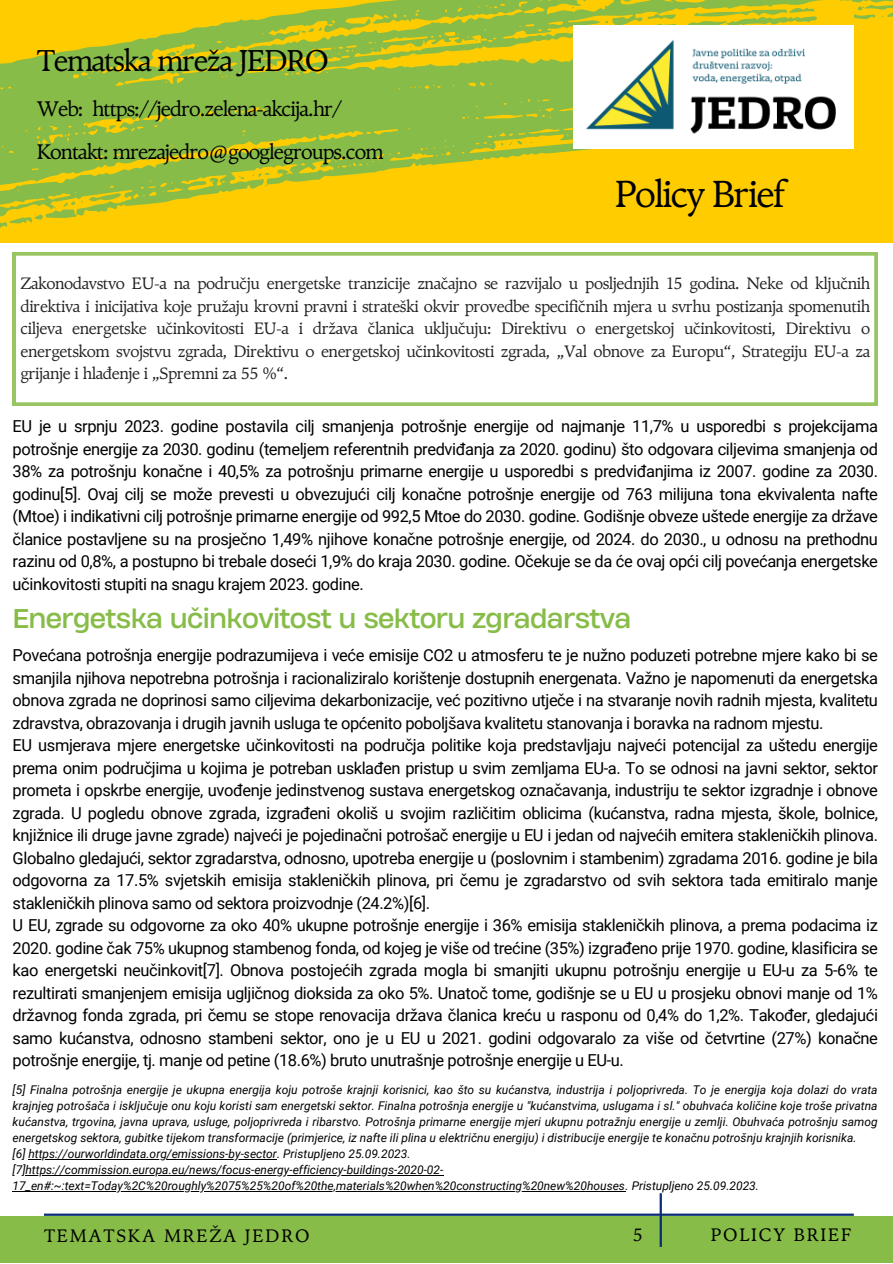
<style>
.page{position:relative;width:893px;height:1264px;background:#fff}
.page>*{position:absolute;margin:0;border:0;box-sizing:border-box;transform-origin:0 0}
.t1{font:37.5px "TY Serif";letter-spacing:-.045em;color:#000}
.t2{font:30px "TY Serif";letter-spacing:-.045em;color:#000}
.t3{font:25.5px "Heading Now 74";letter-spacing:-.025em;color:#87bc49}
.t4{font:21px "TY Serif";letter-spacing:-.045em;color:#000}
.t5{font:18px "TY Serif";letter-spacing:.1em;color:#000}
.t6{font:16.5px/22.5px "Roboto";letter-spacing:-.025em;color:#000;text-align:justify}
.t7{font:16.5px/22.5px "TY Serif";letter-spacing:-.025em;color:#000;text-align:justify}
.t8{font:italic 12px/16px "Roboto";color:#000;text-align:justify}
</style>
<div class="page">
<svg style="left:0;top:0;width:892px;height:359px;background:#cbc82d"></svg>
<div style="left:0;top:1215px;width:892px;height:47px;background:#87bc49"></div>
<hr style="left:44px;top:1213px;width:809px;height:2px;background:#0a2c76">
<hr style="left:659px;top:1193px;width:2px;height:53px;background:#0a2c76">
<img style="left:573px;top:26px;width:280px;height:122px">
<hr style="left:28px;top:1159px;width:249px;height:1px;background:#000">
<hr style="left:25px;top:1175px;width:419px;height:1px;background:#000">
<hr style="left:13px;top:1191px;width:612px;height:1px;background:#000">
<svg style="left:13px;top:252px;width:864px;height:153px"></svg>
<p class="t2" style="left:37px;top:42px;width:294px">Tematska mreža JEDRO</p>
<p class="t4" style="left:37px;top:96px;width:307px">Web: https://jedro.zelena-akcija.hr/</p>
<p class="t4" style="left:37px;top:139px;width:348px">Kontakt: mrezajedro@googlegroups.com</p>
<p class="t1" style="left:615px;top:171px;width:173px">Policy Brief</p>
<p class="t7" style="left:20px;top:272px;width:851px">Zakonodavstvo EU-a na području energetske tranzicije značajno se razvijalo u posljednjih 15 godina. Neke od ključnih direktiva i inicijativa koje pružaju krovni pravni i strateški okvir provedbe specifičnih mjera u svrhu postizanja spomenutih ciljeva energetske učinkovitosti EU-a i država članica uključuju: Direktivu o energetskoj učinkovitosti, Direktivu o energetskom svojstvu zgrada, Direktivu o energetskoj učinkovitosti zgrada, „Val obnove za Europu“, Strategiju EU-a za grijanje i hlađenje i „Spremni za 55 %“.</p>
<p class="t6" style="left:13px;top:415px;width:866px">EU je u srpnju 2023. godine postavila cilj smanjenja potrošnje energije od najmanje 11,7% u usporedbi s projekcijama potrošnje energije za 2030. godinu (temeljem referentnih predviđanja za 2020. godinu) što odgovara ciljevima smanjenja od 38% za potrošnju konačne i 40,5% za potrošnju primarne energije u usporedbi s predviđanjima iz 2007. godine za 2030. godinu[5]. Ovaj cilj se može prevesti u obvezujući cilj konačne potrošnje energije od 763 milijuna tona ekvivalenta nafte (Mtoe) i indikativni cilj potrošnje primarne energije od 992,5 Mtoe do 2030. godine. Godišnje obveze uštede energije za države članice postavljene su na prosječno 1,49% njihove konačne potrošnje energije, od 2024. do 2030., u odnosu na prethodnu razinu od 0,8%, a postupno bi trebale doseći 1,9% do kraja 2030. godine. Očekuje se da će ovaj opći cilj povećanja energetske učinkovitosti stupiti na snagu krajem 2023. godine.</p>
<p class="t3" style="left:13px;top:601px;width:620px">Energetska učinkovitost u sektoru zgradarstva</p>
<p class="t6" style="left:13px;top:644px;width:866px">Povećana potrošnja energije podrazumijeva i veće emisije CO2 u atmosferu te je nužno poduzeti potrebne mjere kako bi se smanjila njihova nepotrebna potrošnja i racionaliziralo korištenje dostupnih energenata. Važno je napomenuti da energetska obnova zgrada ne doprinosi samo ciljevima dekarbonizacije, već pozitivno utječe i na stvaranje novih radnih mjesta, kvalitetu zdravstva, obrazovanja i drugih javnih usluga te općenito poboljšava kvalitetu stanovanja i boravka na radnom mjestu.</p>
<p class="t6" style="left:13px;top:734px;width:866px">EU usmjerava mjere energetske učinkovitosti na područja politike koja predstavljaju najveći potencijal za uštedu energije prema onim područjima u kojima je potreban usklađen pristup u svim zemljama EU-a. To se odnosi na javni sektor, sektor prometa i opskrbe energije, uvođenje jedinstvenog sustava energetskog označavanja, industriju te sektor izgradnje i obnove zgrada. U pogledu obnove zgrada, izgrađeni okoliš u svojim različitim oblicima (kućanstva, radna mjesta, škole, bolnice, knjižnice ili druge javne zgrade) najveći je pojedinačni potrošač energije u EU i jedan od najvećih emitera stakleničkih plinova.<br>Globalno gledajući, sektor zgradarstva, odnosno, upotreba energije u (poslovnim i stambenim) zgradama 2016. godine je bila odgovorna za 17.5% svjetskih emisija stakleničkih plinova, pri čemu je zgradarstvo od svih sektora tada emitiralo manje stakleničkih plinova samo od sektora proizvodnje (24.2%)[6].</p>
<p class="t6" style="left:13px;top:914px;width:866px">U EU, zgrade su odgovorne za oko 40% ukupne potrošnje energije i 36% emisija stakleničkih plinova, a prema podacima iz 2020. godine čak 75% ukupnog stambenog fonda, od kojeg je više od trećine (35%) izgrađeno prije 1970. godine, klasificira se kao energetski neučinkovit[7]. Obnova postojećih zgrada mogla bi smanjiti ukupnu potrošnju energije u EU-u za 5-6% te rezultirati smanjenjem emisija ugljičnog dioksida za oko 5%. Unatoč tome, godišnje se u EU u prosjeku obnovi manje od 1% državnog fonda zgrada, pri čemu se stope renovacija država članica kreću u rasponu od 0,4% do 1,2%. Također, gledajući samo kućanstva, odnosno stambeni sektor, ono je u EU u 2021. godini odgovaralo za više od četvrtine (27%) konačne potrošnje energije, tj. manje od petine (18.6%) bruto unutrašnje potrošnje energije u EU-u.</p>
<p class="t8" style="left:13px;top:1082px;width:866px">[5] Finalna potrošnja energije je ukupna energija koju potroše krajnji korisnici, kao što su kućanstva, industrija i poljoprivreda. To je energija koja dolazi do vrata krajnjeg potrošača i isključuje onu koju koristi sam energetski sektor. Finalna potrošnja energije u "kućanstvima, uslugama i sl." obuhvaća količine koje troše privatna kućanstva, trgovina, javna uprava, usluge, poljoprivreda i ribarstvo. Potrošnja primarne energije mjeri ukupnu potražnju energije u zemlji. Obuhvaća potrošnju samog energetskog sektora, gubitke tijekom transformacije (primjerice, iz nafte ili plina u električnu energiju) i distribucije energije te konačnu potrošnju krajnjih korisnika.</p>
<p class="t8" style="left:13px;top:1146px;width:399px">[6] https://ourworldindata.org/emissions-by-sector. Pristupljeno 25.09.2023.</p>
<p class="t8" style="left:13px;top:1162px;width:747px">[7]https://commission.europa.eu/news/focus-energy-efficiency-buildings-2020-02-<br>17_en#:~:text=Today%2C%20roughly%2075%25%20of%20the,materials%20when%20constructing%20new%20houses. Pristupljeno 25.09.2023.</p>
<p class="t5" style="left:44px;top:1224px;width:267px">TEMATSKA MREŽA JEDRO</p>
<p class="t5" style="left:633px;top:1223px;width:11px">5</p>
<p class="t5" style="left:710px;top:1223px;width:142px">POLICY BRIEF</p>
</div>
